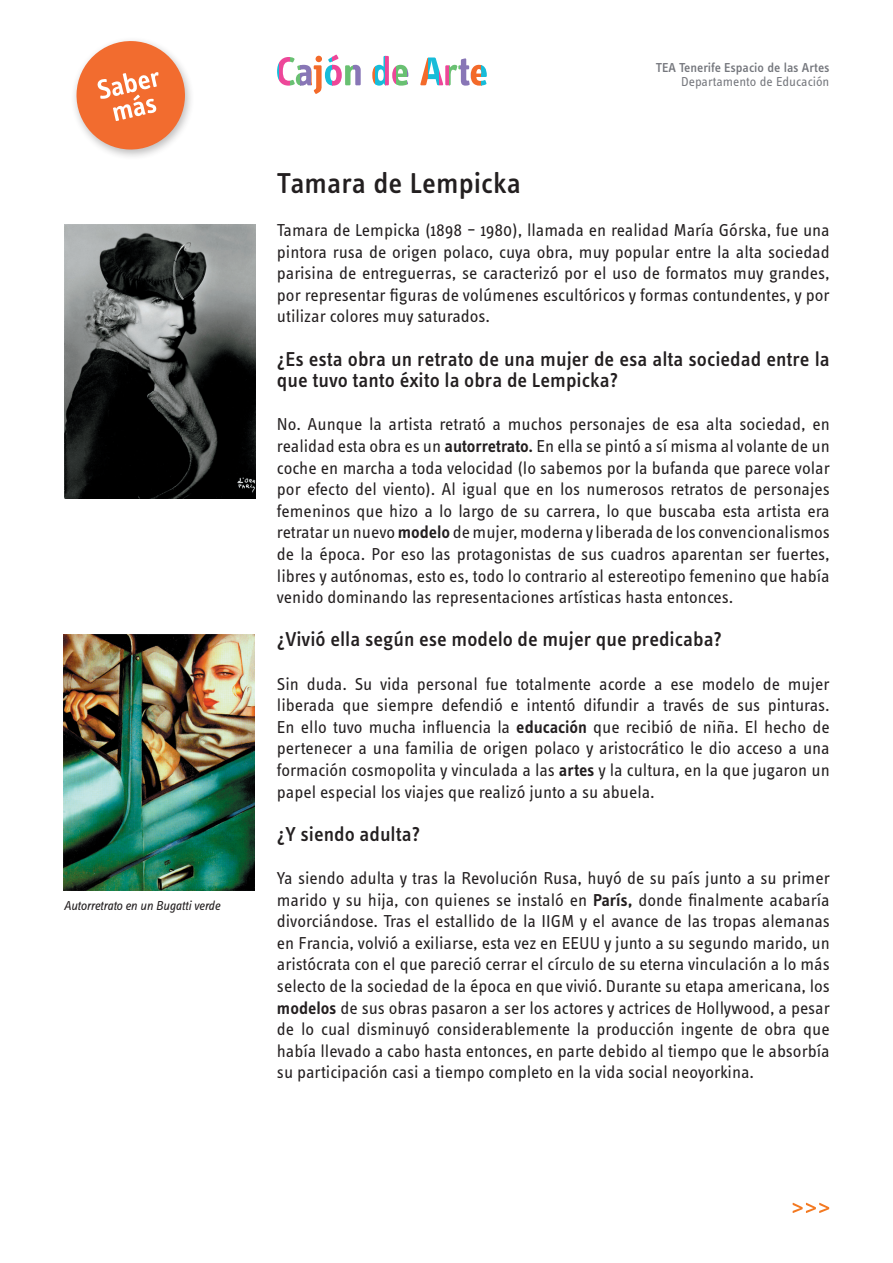
<style>
.page{position:relative;width:893px;height:1263px;background:#fff}
.page>*{position:absolute;margin:0;border:0;box-sizing:border-box;transform-origin:0 0}
.t1{font:500 29.7px "Info Text";color:#231f20}
.t2{font:500 20.85px/21.6px "Info Text";color:#231f20}
.t3{font:17.85px/21.6px "Info Text";color:#231f20;text-align:justify}
.t4{font:500 13.35px "Info Text";letter-spacing:-.005em;color:#75777d}
.t5{font:italic 13.35px "Info Text";letter-spacing:-.02em;color:#231f20}
.t6{font:13.35px "Info Text";color:#75777d}
.s1{font-weight:600}
</style>
<div class="page">
<hr style="left:277px;top:55px;width:2px;height:31px;background:#18bcd9">
<svg style="left:279px;top:57px;width:11px;height:29px"></svg>
<svg style="left:290px;top:57px;width:10px;height:29px"></svg>
<svg style="left:300px;top:64px;width:11px;height:22px"></svg>
<svg style="left:311px;top:55px;width:11px;height:31px"></svg>
<svg style="left:324px;top:57px;width:8px;height:29px"></svg>
<svg style="left:332px;top:55px;width:10px;height:31px"></svg>
<svg style="left:345px;top:65px;width:9px;height:21px"></svg>
<svg style="left:354px;top:64px;width:7px;height:22px"></svg>
<svg style="left:372px;top:66px;width:3px;height:18px"></svg>
<svg style="left:375px;top:55px;width:11px;height:31px"></svg>
<svg style="left:386px;top:55px;width:10px;height:31px"></svg>
<svg style="left:396px;top:64px;width:11px;height:22px"></svg>
<svg style="left:420px;top:57px;width:8px;height:29px"></svg>
<svg style="left:428px;top:57px;width:11px;height:29px"></svg>
<svg style="left:439px;top:65px;width:10px;height:21px"></svg>
<svg style="left:449px;top:64px;width:11px;height:22px"></svg>
<svg style="left:460px;top:58px;width:11px;height:28px"></svg>
<svg style="left:471px;top:64px;width:10px;height:22px"></svg>
<svg style="left:481px;top:65px;width:6px;height:21px"></svg>
<div style="left:71px;top:37px;width:124px;height:124px;background:#231f20;opacity:.3"></div>
<svg style="left:76px;top:40px;width:110px;height:111px"></svg>
<svg style="left:793px;top:1203px;width:36px;height:10px"></svg>
<img style="left:64px;top:635px;width:191px;height:255px">
<img style="left:65px;top:224px;width:191px;height:274px">
<p class="t5" style="left:64px;top:898px;width:158px">Autorretrato en un Bugatti verde</p>
<p class="t4" style="left:656px;top:60px;width:175px">TEA Tenerife Espacio de las Artes</p>
<p class="t6" style="left:681px;top:74px;width:150px">Departamento de Educación</p>
<h1 class="t1" style="left:277px;top:166px;width:245px">Tamara de Lempicka</h1>
<p class="t3" style="left:277px;top:219px;width:554px">Tamara de Lempicka (1898 – 1980), llamada en realidad María Górska, fue una pintora rusa de origen polaco, cuya obra, muy popular entre la alta sociedad parisina de entreguerras, se caracterizó por el uso de formatos muy grandes, por representar figuras de volúmenes escultóricos y formas contundentes, y por utilizar colores muy saturados.</p>
<p class="t2" style="left:277px;top:348px;width:554px">¿Es esta obra un retrato de una mujer de esa alta sociedad entre la que tuvo tanto éxito la obra de Lempicka?</p>
<p class="t3" style="left:277px;top:414px;width:554px">No. Aunque la artista retrató a muchos personajes de esa alta sociedad, en realidad esta obra es un <span class="s1">autorretrato.</span> En ella se pintó a sí misma al volante de un coche en marcha a toda velocidad (lo sabemos por la bufanda que parece volar por efecto del viento). Al igual que en los numerosos retratos de personajes femeninos que hizo a lo largo de su carrera, lo que buscaba esta artista era retratar un nuevo <span class="s1">modelo</span> de mujer, moderna y liberada de los convencionalismos de la época. Por eso las protagonistas de sus cuadros aparentan ser fuertes, libres y autónomas, esto es, todo lo contrario al estereotipo femenino que había venido dominando las representaciones artísticas hasta entonces.</p>
<p class="t2" style="left:277px;top:629px;width:447px">¿Vivió ella según ese modelo de mujer que predicaba?</p>
<p class="t3" style="left:277px;top:673px;width:554px">Sin duda. Su vida personal fue totalmente acorde a ese modelo de mujer liberada que siempre defendió e intentó difundir a través de sus pinturas.<br>En ello tuvo mucha influencia la <span class="s1">educación</span> que recibió de niña. El hecho de pertenecer a una familia de origen polaco y aristocrático le dio acceso a una formación cosmopolita y vinculada a las <span class="s1">artes</span> y la cultura, en la que jugaron un papel especial los viajes que realizó junto a su abuela.</p>
<p class="t2" style="left:277px;top:823px;width:145px">¿Y siendo adulta?</p>
<p class="t3" style="left:277px;top:867px;width:554px">Ya siendo adulta y tras la Revolución Rusa, huyó de su país junto a su primer marido y su hija, con quienes se instaló en <span class="s1">París,</span> donde finalmente acabaría divorciándose. Tras el estallido de la IIGM y el avance de las tropas alemanas en Francia, volvió a exiliarse, esta vez en EEUU y junto a su segundo marido, un aristócrata con el que pareció cerrar el círculo de su eterna vinculación a lo más selecto de la sociedad de la época en que vivió. Durante su etapa americana, los <span class="s1">modelos</span> de sus obras pasaron a ser los actores y actrices de Hollywood, a pesar de lo cual disminuyó considerablemente la producción ingente de obra que había llevado a cabo hasta entonces, en parte debido al tiempo que le absorbía su participación casi a tiempo completo en la vida social neoyorkina.</p>
</div>
